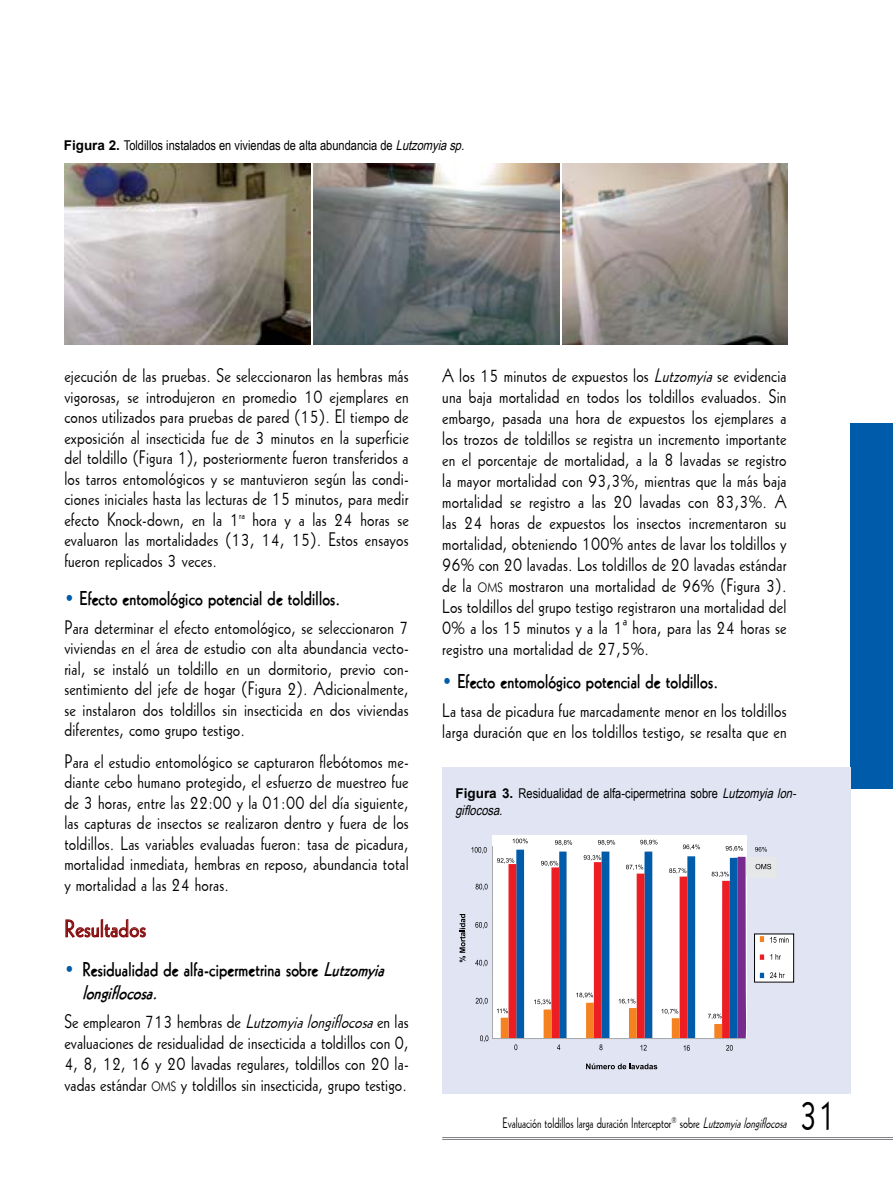
<style>
.page{position:relative;width:893px;height:1191px;background:#fff}
.page>*{position:absolute;margin:0;border:0;box-sizing:border-box;transform-origin:0 0}
.t1{font:45px "Geo 112 Thin Normal";color:#000}
.t2{font:24px "Geo 112 Thin Normal";letter-spacing:.01em;color:#880e10;scale:1.25 1}
.t3{font:19.5px/21px "Geo 112 Thin Normal";letter-spacing:.01em;color:#000;text-align:justify;scale:1.15 1}
.t4{font:100 19.5px/22.5px "Geo 112";letter-spacing:.01em;color:#000;scale:1.2 1}
.t5{font:15px "Geo 112 Thin Normal";color:#000}
.t6{font:13.5px/16.5px "Arial Narrow";color:#000}
.s1{font-family:"Arial";font-weight:700}
.s2{font-style:italic}
.s3{color:#005baa}
.s4{font-family:"Geo 112";font-weight:100;font-style:italic}
.s5{font-size:13.5px}
</style>
<div class="page">
<hr style="left:442px;top:1139px;width:451px;height:1px;background:#808285">
<hr style="left:442px;top:1137px;width:451px;height:1px;background:#808285">
<div style="left:850px;top:423px;width:43px;height:365px;background:#005baa"></div>
<div style="left:442px;top:767px;width:408px;height:326px;background:#e1e4f3"></div>
<img style="left:64px;top:163px;width:246px;height:181px">
<img style="left:314px;top:163px;width:246px;height:181px">
<img style="left:563px;top:163px;width:225px;height:181px">
<svg style="left:65px;top:919px;width:81px;height:19px"></svg>
<div style="left:493px;top:835px;width:254px;height:203px;background:#fff"></div>
<div style="left:754px;top:934px;width:40px;height:48px;background:#fff"></div>
<div style="left:754px;top:933px;width:40px;height:49px;border:1px solid #000"></div>
<svg style="left:471px;top:847px;width:16px;height:6px"></svg>
<svg style="left:513px;top:838px;width:15px;height:5px"></svg>
<svg style="left:555px;top:840px;width:17px;height:5px"></svg>
<svg style="left:598px;top:840px;width:17px;height:5px"></svg>
<svg style="left:640px;top:839px;width:17px;height:6px"></svg>
<svg style="left:476px;top:883px;width:12px;height:7px"></svg>
<svg style="left:475px;top:922px;width:12px;height:6px"></svg>
<svg style="left:746px;top:847px;width:42px;height:182px"></svg>
<svg style="left:475px;top:959px;width:12px;height:7px"></svg>
<svg style="left:476px;top:997px;width:12px;height:7px"></svg>
<svg style="left:480px;top:1035px;width:8px;height:7px"></svg>
<svg style="left:514px;top:1044px;width:3px;height:6px"></svg>
<svg style="left:557px;top:1044px;width:3px;height:6px"></svg>
<svg style="left:599px;top:1044px;width:3px;height:6px"></svg>
<svg style="left:640px;top:1044px;width:7px;height:6px"></svg>
<svg style="left:684px;top:1045px;width:6px;height:5px"></svg>
<svg style="left:726px;top:1045px;width:7px;height:5px"></svg>
<svg style="left:586px;top:1063px;width:71px;height:6px"></svg>
<svg style="left:459px;top:914px;width:6px;height:48px"></svg>
<svg style="left:492px;top:845px;width:254px;height:194px"></svg>
<p class="t6" style="left:64px;top:137px;width:406px"><span class="s1">Figura 2.</span> Toldillos instalados en viviendas de alta abundancia de <span class="s2">Lutzomyiasp.</span></p>
<p class="t3" style="left:64px;top:362px;width:301px;line-height:20.5px">ejecución de las pruebas. Se seleccionaron las hembras más vigorosas, se introdujeron en promedio 10 ejemplares en conos utilizados para pruebas de pared (15). El tiempo de exposición al insecticida fue de 3 minutos en la superficie del toldillo (Figura 1), posteriormente fueron transferidos a los tarros entomológicos y se mantuvieron según las condi&shy;ciones iniciales hasta las lecturas de 15 minutos, para medir efecto Knock-down, en la 1<sup>ra</sup> hora y a las 24 horas se evaluaron las mortalidades (13, 14, 15). Estos ensayos fueron replicados 3 veces.</p>
<p class="t4" style="left:64px;top:583px;width:231px"><span class="s3">•</span> Efecto entomológico potencial de toldillos.</p>
<p class="t3" style="left:64px;top:613px;width:301px;line-height:20.5px">Para determinar el efecto entomológico, se seleccionaron 7 viviendas en el área de estudio con alta abundancia vecto&shy;rial, se instaló un toldillo en un dormitorio, previo con&shy;sentimiento del jefe de hogar (Figura 2). Adicionalmente, se instalaron dos toldillos sin insecticida en dos viviendas diferentes, como grupo testigo.</p>
<p class="t3" style="left:64px;top:747px;width:301px">Para el estudio entomológico se capturaron flebótomos me&shy;diante cebo humano protegido, el esfuerzo de muestreo fue de 3 horas, entre las 22:00 y la 01:00 del día siguiente, las capturas de insectos se realizaron dentro y fuera de los toldillos. Las variables evaluadas fueron: tasa de picadura, mortalidad inmediata, hembras en reposo, abundancia total y mortalidad a las 24 horas.</p>
<p class="t2" style="left:64px;top:906px;width:67px">Resultados</p>
<p class="t4" style="left:82px;top:955px;width:253px;text-indent:-18px"><span class="s3">•</span> Residualidad de alfa-cipermetrina sobre <span class="s2">Lutzomyia longiflocosa.</span></p>
<p class="t3" style="left:64px;top:1007px;width:301px">Se emplearon 713 hembras de <span class="s4">Lutzomyia longiflocosa</span> en las evaluaciones de residualidad de insecticida a toldillos con 0, 4, 8, 12, 16 y 20 lavadas regulares, toldillos con 20 la&shy;vadas estándar <span class="s5">OMS</span> y toldillos sin insecticida, grupo testigo.</p>
<p class="t3" style="left:442px;top:361px;width:301px">A los 15 minutos de expuestos los <span class="s4">Lutzomyia</span> se evidencia una baja mortalidad en todos los toldillos evaluados. Sin embargo, pasada una hora de expuestos los ejemplares a los trozos de toldillos se registra un incremento importante en el porcentaje de mortalidad, a la 8 lavadas se registro la mayor mortalidad con 93,3%, mientras que la más baja mortalidad se registro a las 20 lavadas con 83,3%. A las 24 horas de expuestos los insectos incrementaron su mortalidad, obteniendo 100% antes de lavar los toldillos y 96% con 20 lavadas. Los toldillos de 20 lavadas estándar de la <span class="s5">OMS</span> mostraron una mortalidad de 96% (Figura 3).<br>Los toldillos del grupo testigo registraron una mortalidad del 0% a los 15 minutos y a la 1ª hora, para las 24 horas se registro una mortalidad de 27,5%.</p>
<p class="t4" style="left:442px;top:667px;width:231px"><span class="s3">•</span> Efecto entomológico potencial de toldillos.</p>
<p class="t3" style="left:442px;top:697px;width:301px;line-height:20.5px">La tasa de picadura fue marcadamente menor en los toldillos larga duración que en los toldillos testigo, se resalta que en</p>
<p class="t6" style="left:455px;top:785px;width:346px"><span class="s1">Figura 3.</span> Residualidad de alfa-cipermetrina sobre <span class="s2">Lutzomyialon&shy;giflocosa.</span></p>
<p class="t5" style="left:503px;top:1109px;width:286px">Evaluación toldillos larga duración Interceptor<sup>®</sup> sobre <span class="s4">Lutzomyia longiflocosa</span></p>
<h1 class="t1" style="left:799px;top:1073px;width:38px">31</h1>
</div>
